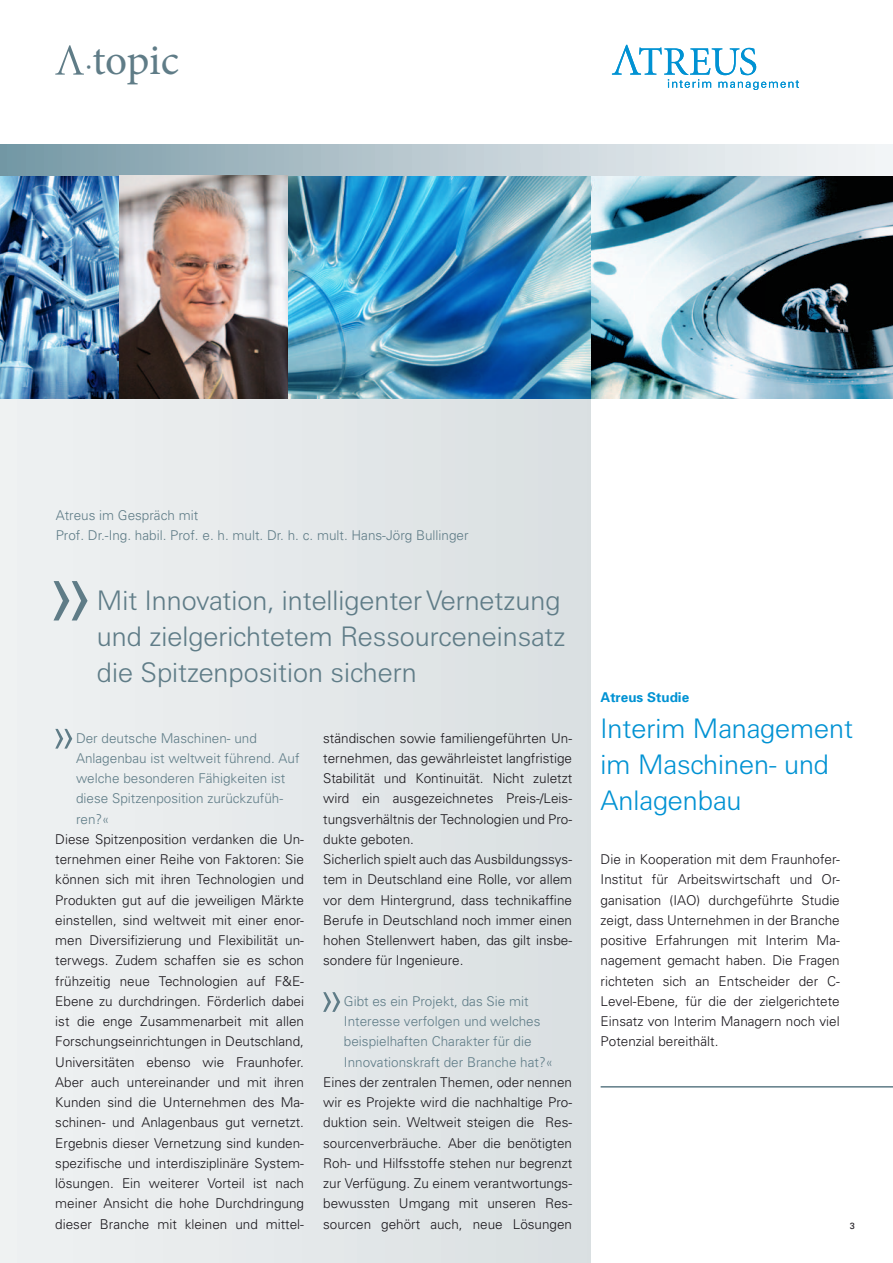
<style>
.page{position:relative;width:893px;height:1263px;background:#fff}
.page>*{position:absolute;margin:0;border:0;box-sizing:border-box;transform-origin:0 0}
.t1{font:43.35px "Minion Pro";letter-spacing:-.01em;color:#5f7c87}
.t2{font:300 27px/36px "Univers S";color:#5f7c87}
.t3{font:300 27px/36px "Univers S";color:#0092d3}
.t4{font:300 13.5px/20.2px "Univers";color:#1a171c;text-align:justify}
.t5{font:300 13.5px/20.2px "Univers";color:#5f7c87}
.t6{font:700 13.5px "Univers";color:#0092d3}
.t7{font:9px "Univers";color:#1a171c}
.s1{font-size:29.85px}
</style>
<div class="page">
<svg style="left:55px;top:45px;width:29px;height:30px"></svg>
<div style="left:0;top:398px;width:893px;height:865px;background:#e5e9eb"></div>
<div style="left:591px;top:398px;width:302px;height:865px;background:#fff"></div>
<img style="left:0;top:176px;width:893px;height:222px">
<div style="left:0;top:145px;width:893px;height:31px;background:linear-gradient(to right,#7a9aa7,#fcfbfc)"></div>
<svg style="left:612px;top:45px;width:187px;height:45px"></svg>
<svg style="left:55px;top:729px;width:17px;height:20px"></svg>
<svg style="left:323px;top:992px;width:17px;height:20px"></svg>
<svg style="left:54px;top:581px;width:34px;height:39px"></svg>
<hr style="left:601px;top:1086px;width:292px;height:1px;background:#5f7c87">
<img style="left:120px;top:176px;width:168px;height:222px">
<h1 class="t1" style="left:86px;top:31px;width:95px"><span class="s1">·</span>topic</h1>
<p class="t5" style="left:56px;top:505px;width:414px">Atreus im Gespräch mit<br>Prof. Dr.-Ing. habil. Prof. e. h. mult. Dr. h. c. mult. Hans-Jörg Bullinger</p>
<h2 class="t2" style="left:97px;top:582px;width:470px">Mit Innovation, intelligenter Vernetzung und zielgerichtetem Ressourceneinsatz die Spitzenposition sichern</h2>
<p class="t5" style="left:76px;top:728px;width:225px">Der deutsche Maschinen- und<br>Anlagenbau ist weltweit führend. Auf welche besonderen Fähigkeiten ist diese Spitzenposition zurückzufüh&shy;ren?«</p>
<p class="t4" style="left:55px;top:829px;width:250px">Diese Spitzenposition verdanken die Un&shy;ternehmen einer Reihe von Faktoren: Sie können sich mit ihren Technologien und Produkten gut auf die jeweiligen Märkte einstellen, sind weltweit mit einer enor&shy;men Diversifizierung und Flexibilität un&shy;terwegs. Zudem schaffen sie es schon frühzeitig neue Technologien auf F&amp;E-Ebene zu durchdringen. Förderlich dabei ist die enge Zusammenarbeit mit allen Forschungseinrichtungen in Deutschland, Universitäten ebenso wie Fraunhofer.<br>Aber auch untereinander und mit ihren Kunden sind die Unternehmen des Ma&shy;schinen- und Anlagenbaus gut vernetzt.<br>Ergebnis dieser Vernetzung sind kunden&shy;spezifische und interdisziplinäre System&shy;lösungen. Ein weiterer Vorteil ist nach meiner Ansicht die hohe Durchdringung dieser Branche mit kleinen und mittel-</p>
<p class="t4" style="left:323px;top:728px;width:250px;text-align:left">ständischen sowie familiengeführten Un&shy;ternehmen, das gewährleistet langfristige Stabilität und Kontinuität. Nicht zuletzt wird ein ausgezeichnetes Preis-/Leis&shy;tungsverhältnis der Technologien und Pro&shy;dukte geboten.<br>Sicherlich spielt auch das Ausbildungssys&shy;tem in Deutschland eine Rolle, vor allem vor dem Hintergrund, dass technikaffine Berufe in Deutschland noch immer einen hohen Stellenwert haben, das gilt insbe&shy;sondere für Ingenieure.</p>
<p class="t5" style="left:344px;top:991px;width:211px">Gibt es ein Projekt, das Sie mit Interesse verfolgen und welches beispielhaften Charakter für die Innovationskraft der Branche hat?«</p>
<p class="t4" style="left:323px;top:1072px;width:250px">Eines der zentralen Themen, oder nennen wir es Projekte wird die nachhaltige Pro&shy;duktion sein. Weltweit steigen die Res&shy;sourcenverbräuche. Aber die benötigten Roh- und Hilfsstoffe stehen nur begrenzt zur Verfügung. Zu einem verantwortungs&shy;bewussten Umgang mit unseren Res&shy;sourcen gehört auch, neue Lösungen</p>
<p class="t6" style="left:601px;top:689px;width:90px">Atreus Studie</p>
<h2 class="t3" style="left:601px;top:710px;width:254px">Interim Management im Maschinen- und<br>Anlagenbau</h2>
<p class="t4" style="left:601px;top:849px;width:241px">Die in Kooperation mit dem Fraunhofer-Institut für Arbeitswirtschaft und Or&shy;ganisation (IAO) durchgeführte Studie zeigt, dass Unternehmen in der Branche positive Erfahrungen mit Interim Ma&shy;nagement gemacht haben. Die Fragen richteten sich an Entscheider der C-Level-Ebene, für die der zielgerichtete Einsatz von Interim Managern noch viel Potenzial bereithält.</p>
<p class="t7" style="left:850px;top:1220px;width:7px">3</p>
</div>
